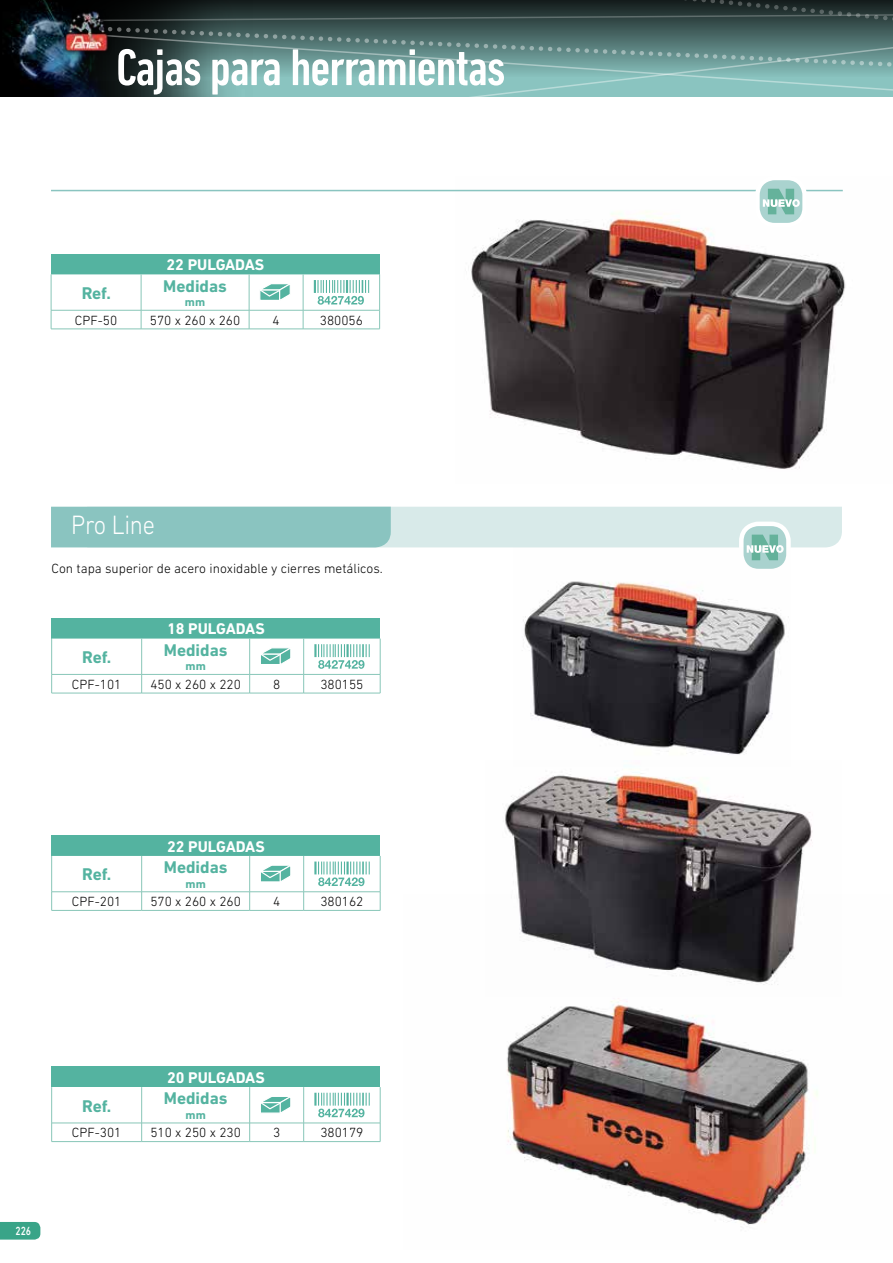
<style>
.page{position:relative;width:893px;height:1263px;background:#fff}
.page>*{position:absolute;margin:0;border:0;box-sizing:border-box;transform-origin:0 0}
.t1{font:500 condensed 52.5px "DIN Next LT Pro";letter-spacing:-.02em;color:#fff}
.t2{font:300 27px "DIN Next LT Pro";letter-spacing:-.01em;color:#fff;scale:.9 1}
.t3{font:700 17.25px "DIN Next LT Pro";color:#54b3a0}
.t4{font:700 15.75px "DIN Next LT Pro";color:#fff}
.t5{font:300 13.5px "DIN Next LT Pro";color:#000}
.t6{font:700 12px "DIN Next LT Pro";color:#54b3a0}
.t7{font:500 12px "DIN Next LT Pro";color:#fff;scale:.8 1}
</style>
<div class="page">
<img style="left:0;top:0;width:287px;height:97px">
<svg style="left:105px;top:31px;width:320px;height:66px;background:#5d827f"></svg>
<svg style="left:94px;top:7px;width:331px;height:24px;background:#2a3a39"></svg>
<svg style="left:425px;top:0;width:468px;height:97px;background:#5d817f"></svg>
<img style="left:64px;top:9px;width:47px;height:45px">
<svg style="left:0;top:1222px;width:40px;height:17px"></svg>
<img style="left:455px;top:189px;width:391px;height:280px">
<hr style="left:51px;top:190px;width:792px;height:1px;background:#8ac4c0">
<div style="left:51px;top:254px;width:329px;height:20px;background:#54b3a0"></div>
<hr style="left:51px;top:329px;width:90px;height:1px;background:#88c6b8">
<hr style="left:141px;top:329px;width:108px;height:1px;background:#88c6b8">
<hr style="left:249px;top:329px;width:54px;height:1px;background:#88c6b8">
<hr style="left:303px;top:329px;width:77px;height:1px;background:#88c6b8">
<svg style="left:51px;top:274px;width:329px;height:55px"></svg>
<div style="left:52px;top:618px;width:328px;height:20px;background:#54b3a0"></div>
<hr style="left:52px;top:693px;width:90px;height:1px;background:#88c6b8">
<hr style="left:142px;top:693px;width:108px;height:1px;background:#88c6b8">
<hr style="left:250px;top:693px;width:54px;height:1px;background:#88c6b8">
<hr style="left:304px;top:693px;width:76px;height:1px;background:#88c6b8">
<svg style="left:51px;top:638px;width:330px;height:55px"></svg>
<div style="left:52px;top:836px;width:328px;height:20px;background:#54b3a0"></div>
<hr style="left:52px;top:910px;width:90px;height:1px;background:#88c6b8">
<hr style="left:142px;top:910px;width:108px;height:1px;background:#88c6b8">
<hr style="left:250px;top:910px;width:54px;height:1px;background:#88c6b8">
<hr style="left:304px;top:910px;width:76px;height:1px;background:#88c6b8">
<svg style="left:51px;top:856px;width:330px;height:54px"></svg>
<div style="left:52px;top:1067px;width:328px;height:20px;background:#54b3a0"></div>
<hr style="left:52px;top:1141px;width:90px;height:1px;background:#88c6b8">
<hr style="left:142px;top:1141px;width:108px;height:1px;background:#88c6b8">
<hr style="left:250px;top:1141px;width:54px;height:1px;background:#88c6b8">
<hr style="left:304px;top:1141px;width:76px;height:1px;background:#88c6b8">
<svg style="left:51px;top:1087px;width:330px;height:54px"></svg>
<svg style="left:757px;top:178px;width:48px;height:47px"></svg>
<div style="left:755px;top:176px;width:52px;height:51px;border:4px solid #fff;border-radius:17px"></div>
<svg style="left:763px;top:189px;width:37px;height:25px"></svg>
<svg style="left:51px;top:507px;width:791px;height:41px;background:#b5d9d6"></svg>
<img style="left:514px;top:547px;width:277px;height:208px">
<img style="left:505px;top:772px;width:307px;height:122px">
<img style="left:507px;top:894px;width:311px;height:331px">
<h1 class="t1" style="left:116px;top:38px;width:391px">Cajas para herramientas</h1>
<p class="t3" style="left:82px;top:283px;width:31px">Ref.</p>
<p class="t4" style="left:166px;top:256px;width:99px">22 PULGADAS</p>
<p class="t3" style="left:163px;top:276px;width:65px">Medidas</p>
<p class="t6" style="left:185px;top:295px;width:22px">mm</p>
<p class="t5" style="left:75px;top:312px;width:44px">CPF-50</p>
<p class="t5" style="left:150px;top:312px;width:92px">570 x 260 x 260</p>
<p class="t5" style="left:273px;top:312px;width:9px">4</p>
<p class="t5" style="left:320px;top:312px;width:45px">380056</p>
<h2 class="t2" style="left:71px;top:510px;width:95px">Pro Line</h2>
<p class="t5" style="left:52px;top:561px;width:333px">Con tapa superior de acero inoxidable y cierres metálicos.</p>
<p class="t3" style="left:82px;top:647px;width:31px">Ref.</p>
<p class="t4" style="left:167px;top:620px;width:99px">18 PULGADAS</p>
<p class="t3" style="left:164px;top:640px;width:65px">Medidas</p>
<p class="t6" style="left:186px;top:659px;width:22px">mm</p>
<p class="t5" style="left:72px;top:676px;width:51px">CPF-101</p>
<p class="t5" style="left:150px;top:676px;width:92px">450 x 260 x 220</p>
<p class="t5" style="left:273px;top:676px;width:9px">8</p>
<p class="t5" style="left:320px;top:676px;width:45px">380155</p>
<p class="t3" style="left:82px;top:864px;width:31px">Ref.</p>
<p class="t4" style="left:167px;top:837px;width:99px">22 PULGADAS</p>
<p class="t3" style="left:164px;top:857px;width:65px">Medidas</p>
<p class="t6" style="left:186px;top:876px;width:22px">mm</p>
<p class="t5" style="left:72px;top:894px;width:51px">CPF-201</p>
<p class="t5" style="left:150px;top:894px;width:92px">570 x 260 x 260</p>
<p class="t5" style="left:273px;top:894px;width:9px">4</p>
<p class="t5" style="left:320px;top:894px;width:45px">380162</p>
<p class="t7" style="left:15px;top:1223px;width:21px">226</p>
<p class="t3" style="left:82px;top:1095px;width:31px">Ref.</p>
<p class="t4" style="left:167px;top:1068px;width:99px">20 PULGADAS</p>
<p class="t3" style="left:164px;top:1088px;width:65px">Medidas</p>
<p class="t6" style="left:186px;top:1107px;width:22px">mm</p>
<p class="t5" style="left:72px;top:1125px;width:51px">CPF-301</p>
<p class="t5" style="left:150px;top:1125px;width:92px">510 x 250 x 230</p>
<p class="t5" style="left:273px;top:1125px;width:9px">3</p>
<p class="t5" style="left:320px;top:1125px;width:45px">380179</p>
</div>
